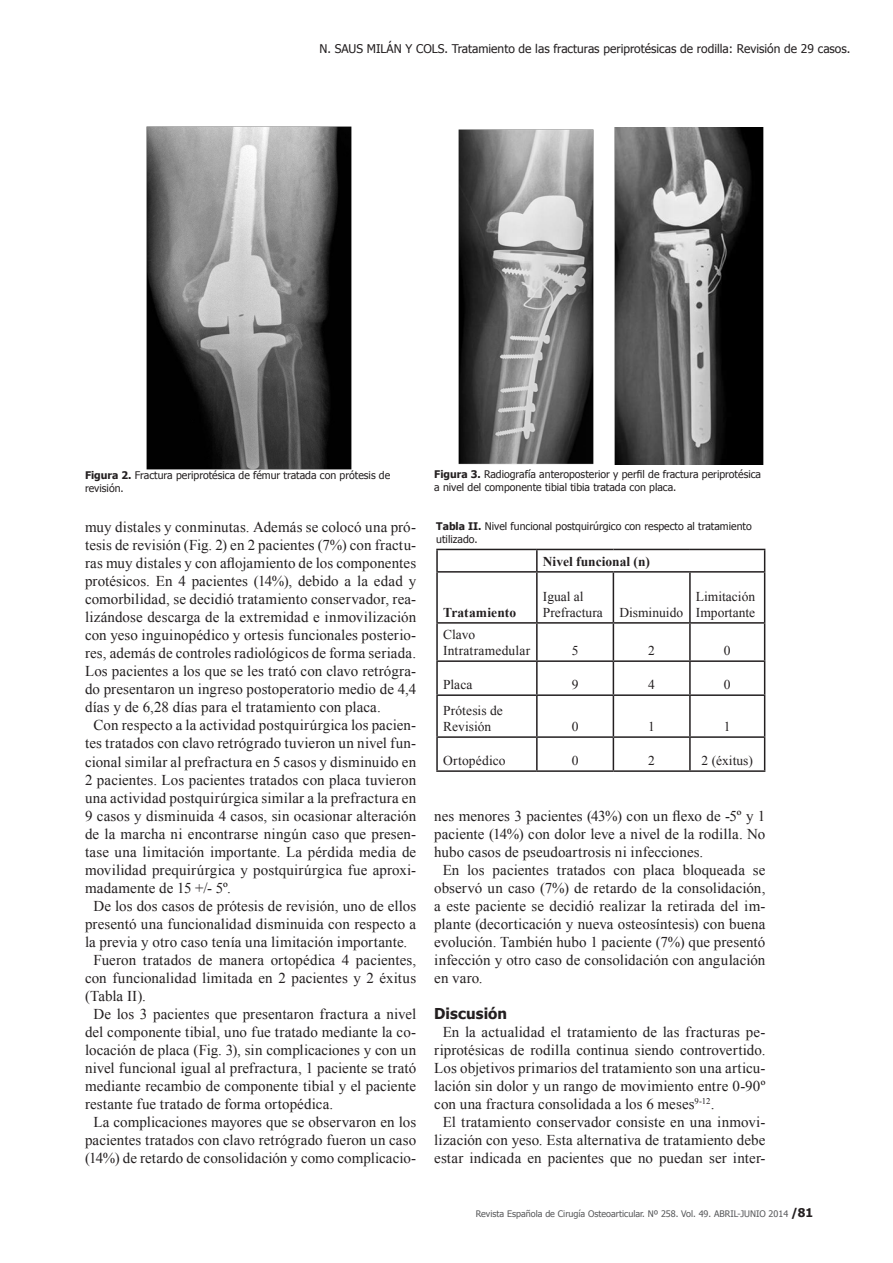
<style>
.page{position:relative;width:893px;height:1263px;background:#fff}
.page>*{position:absolute;margin:0;border:0;box-sizing:border-box;transform-origin:0 0}
.t1{font:15px/18px "Times New Roman";letter-spacing:.005em;color:#231f20;text-align:justify}
.t2{font:700 15px "Tahoma";letter-spacing:.005em;color:#231f20}
.t3{font:13.5px/16.2px "Times New Roman";color:#231f20}
.t4{font:700 13.5px "Times New Roman";color:#231f20}
.t5{font:12px "Tahoma";color:#231f20}
.t6{font:10.5px/12.6px "Tahoma";color:#231f20}
.t7{font:9px "Tahoma";color:#57585a}
.s1{font-weight:700}
.s2{font-weight:700;font-size:12px;color:#231f20}
</style>
<div class="page">
<img style="left:146px;top:127px;width:205px;height:342px">
<img style="left:458px;top:129px;width:135px;height:336px">
<img style="left:614px;top:128px;width:149px;height:337px">
<hr style="left:436px;top:549px;width:101px;height:1px;background:#231f20">
<hr style="left:436px;top:550px;width:2px;height:21px;background:#231f20">
<hr style="left:537px;top:549px;width:76px;height:1px;background:#231f20">
<hr style="left:536px;top:550px;width:2px;height:21px;background:#231f20">
<hr style="left:613px;top:549px;width:77px;height:1px;background:#231f20">
<hr style="left:690px;top:549px;width:75px;height:1px;background:#231f20">
<svg style="left:764px;top:550px;width:1px;height:21px"></svg>
<hr style="left:436px;top:571px;width:101px;height:2px;background:#231f20">
<hr style="left:436px;top:573px;width:2px;height:49px;background:#231f20">
<hr style="left:537px;top:571px;width:76px;height:2px;background:#231f20">
<hr style="left:536px;top:573px;width:2px;height:49px;background:#231f20">
<hr style="left:613px;top:571px;width:77px;height:2px;background:#231f20">
<hr style="left:613px;top:573px;width:1px;height:49px;background:#231f20">
<hr style="left:690px;top:571px;width:75px;height:2px;background:#231f20">
<hr style="left:689px;top:573px;width:2px;height:49px;background:#231f20">
<hr style="left:764px;top:573px;width:1px;height:49px;background:#231f20">
<hr style="left:436px;top:622px;width:101px;height:2px;background:#231f20">
<hr style="left:436px;top:624px;width:2px;height:36px;background:#231f20">
<hr style="left:537px;top:622px;width:76px;height:2px;background:#231f20">
<hr style="left:536px;top:624px;width:2px;height:36px;background:#231f20">
<hr style="left:613px;top:622px;width:77px;height:2px;background:#231f20">
<hr style="left:613px;top:624px;width:1px;height:36px;background:#231f20">
<hr style="left:690px;top:622px;width:75px;height:2px;background:#231f20">
<hr style="left:689px;top:624px;width:2px;height:36px;background:#231f20">
<hr style="left:764px;top:624px;width:1px;height:36px;background:#231f20">
<hr style="left:436px;top:660px;width:101px;height:2px;background:#231f20">
<hr style="left:436px;top:662px;width:2px;height:32px;background:#231f20">
<hr style="left:537px;top:660px;width:76px;height:2px;background:#231f20">
<hr style="left:536px;top:662px;width:2px;height:32px;background:#231f20">
<hr style="left:613px;top:660px;width:77px;height:2px;background:#231f20">
<hr style="left:613px;top:662px;width:1px;height:32px;background:#231f20">
<hr style="left:690px;top:660px;width:75px;height:2px;background:#231f20">
<hr style="left:689px;top:662px;width:2px;height:32px;background:#231f20">
<hr style="left:764px;top:662px;width:1px;height:32px;background:#231f20">
<hr style="left:436px;top:694px;width:101px;height:2px;background:#231f20">
<hr style="left:436px;top:696px;width:2px;height:40px;background:#231f20">
<hr style="left:537px;top:694px;width:76px;height:2px;background:#231f20">
<hr style="left:536px;top:696px;width:2px;height:40px;background:#231f20">
<hr style="left:613px;top:694px;width:77px;height:2px;background:#231f20">
<hr style="left:613px;top:696px;width:1px;height:40px;background:#231f20">
<hr style="left:690px;top:694px;width:75px;height:2px;background:#231f20">
<hr style="left:689px;top:696px;width:2px;height:40px;background:#231f20">
<hr style="left:764px;top:696px;width:1px;height:40px;background:#231f20">
<hr style="left:436px;top:736px;width:101px;height:2px;background:#231f20">
<hr style="left:436px;top:738px;width:2px;height:32px;background:#231f20">
<hr style="left:537px;top:736px;width:76px;height:2px;background:#231f20">
<hr style="left:536px;top:738px;width:2px;height:32px;background:#231f20">
<hr style="left:613px;top:736px;width:77px;height:2px;background:#231f20">
<hr style="left:613px;top:738px;width:1px;height:32px;background:#231f20">
<hr style="left:690px;top:736px;width:75px;height:2px;background:#231f20">
<hr style="left:689px;top:738px;width:2px;height:32px;background:#231f20">
<hr style="left:764px;top:738px;width:1px;height:32px;background:#231f20">
<hr style="left:436px;top:770px;width:101px;height:2px;background:#231f20">
<hr style="left:537px;top:770px;width:76px;height:2px;background:#231f20">
<hr style="left:613px;top:770px;width:77px;height:2px;background:#231f20">
<hr style="left:690px;top:770px;width:75px;height:2px;background:#231f20">
<p class="t5" style="left:319px;top:41px;width:532px">N. SAUS MILÁN Y COLS. Tratamiento de las fracturas periprotésicas de rodilla: Revisión de 29 casos.</p>
<p class="t6" style="left:85px;top:469px;width:307px"><span class="s1">Figura 2.</span> Fractura periprotésica de fémur tratada con prótesis de revisión.</p>
<p class="t1" style="left:85px;top:518px;width:333px">muy distales y conminutas. Además se colocó una pró&shy;tesis de revisión (Fig. 2) en 2 pacientes (7%) con fractu&shy;ras muy distales y con aflojamiento de los componentes protésicos. En 4 pacientes (14%), debido a la edad y comorbilidad, se decidió tratamiento conservador, rea&shy;lizándose descarga de la extremidad e inmovilización con yeso inguinopédico y ortesis funcionales posterio&shy;res, además de controles radiológicos de forma seriada.<br>Los pacientes a los que se les trató con clavo retrógra&shy;do presentaron un ingreso postoperatorio medio de 4,4 días y de 6,28 días para el tratamiento con placa.</p>
<p class="t1" style="left:85px;top:716px;width:333px;text-indent:9px">Con respecto a la actividad postquirúrgica los pacien&shy;tes tratados con clavo retrógrado tuvieron un nivel fun&shy;cional similar al prefractura en 5 casos y disminuido en 2 pacientes. Los pacientes tratados con placa tuvieron una actividad postquirúrgica similar a la prefractura en 9 casos y disminuida 4 casos, sin ocasionar alteración de la marcha ni encontrarse ningún caso que presen&shy;tase una limitación importante. La pérdida media de movilidad prequirúrgica y postquirúrgica fue aproxi&shy;madamente de 15 +/- 5º.</p>
<p class="t1" style="left:85px;top:896px;width:333px;text-align:center">De los dos casos de prótesis de revisión, uno de ellos presentó una funcionalidad disminuida con respecto a la previa y otro caso tenía una limitación importante.</p>
<p class="t1" style="left:85px;top:950px;width:333px;text-indent:9px">Fueron tratados de manera ortopédica 4 pacientes, con funcionalidad limitada en 2 pacientes y 2 éxitus (Tabla II).</p>
<p class="t1" style="left:85px;top:1004px;width:333px;text-indent:9px">De los 3 pacientes que presentaron fractura a nivel del componente tibial, uno fue tratado mediante la co&shy;locación de placa (Fig. 3), sin complicaciones y con un nivel funcional igual al prefractura, 1 paciente se trató mediante recambio de componente tibial y el paciente restante fue tratado de forma ortopédica.</p>
<p class="t1" style="left:85px;top:1112px;width:333px;text-align:center">La complicaciones mayores que se observaron en los pacientes tratados con clavo retrógrado fueron un caso (14%) de retardo de consolidación y como complicacio-</p>
<p class="t6" style="left:434px;top:467px;width:328px"><span class="s1">Figura 3.</span> Radiografía anteroposterior y perfil de fractura periprotésica a nivel del componente tibial tibia tratada con placa.</p>
<p class="t6" style="left:436px;top:519px;width:317px"><span class="s1">Tabla II.</span> Nivel funcional postquirúrgico con respecto al tratamiento utilizado.</p>
<p class="t4" style="left:543px;top:552px;width:109px">Nivel funcional (n)</p>
<p class="t4" style="left:443px;top:603px;width:75px">Tratamiento</p>
<p class="t3" style="left:543px;top:588px;width:61px">Igual al<br>Prefractura</p>
<p class="t3" style="left:696px;top:588px;width:61px">Limitación<br>Importante</p>
<p class="t3" style="left:619px;top:604px;width:65px">Disminuido</p>
<p class="t3" style="left:443px;top:626px;width:89px">Clavo<br>Intratramedular</p>
<p class="t3" style="left:572px;top:642px;width:8px">5</p>
<p class="t3" style="left:648px;top:642px;width:8px">2</p>
<p class="t3" style="left:724px;top:642px;width:8px">0</p>
<p class="t3" style="left:443px;top:676px;width:31px">Placa</p>
<p class="t3" style="left:572px;top:676px;width:8px">9</p>
<p class="t3" style="left:648px;top:676px;width:8px">4</p>
<p class="t3" style="left:724px;top:676px;width:8px">0</p>
<p class="t3" style="left:443px;top:702px;width:61px">Prótesis de<br>Revisión</p>
<p class="t3" style="left:572px;top:718px;width:8px">0</p>
<p class="t3" style="left:648px;top:718px;width:8px">1</p>
<p class="t3" style="left:724px;top:718px;width:8px">1</p>
<p class="t3" style="left:443px;top:752px;width:64px">Ortopédico</p>
<p class="t3" style="left:572px;top:752px;width:8px">0</p>
<p class="t3" style="left:648px;top:752px;width:8px">2</p>
<p class="t3" style="left:702px;top:752px;width:53px">2 (éxitus)</p>
<p class="t1" style="left:434px;top:806px;width:333px">nes menores 3 pacientes (43%) con un flexo de -5º y 1 paciente (14%) con dolor leve a nivel de la rodilla. No hubo casos de pseudoartrosis ni infecciones.</p>
<p class="t1" style="left:434px;top:860px;width:333px;text-indent:9px">En los pacientes tratados con placa bloqueada se observó un caso (7%) de retardo de la consolidación, a este paciente se decidió realizar la retirada del im&shy;plante (decorticación y nueva osteosíntesis) con buena evolución. También hubo 1 paciente (7%) que presentó infección y otro caso de consolidación con angulación en varo.</p>
<p class="t2" style="left:434px;top:1002px;width:74px">Discusión</p>
<p class="t1" style="left:434px;top:1022px;width:333px;text-indent:9px">En la actualidad el tratamiento de las fracturas pe&shy;riprotésicas de rodilla continua siendo controvertido.<br>Los objetivos primarios del tratamiento son una articu&shy;lación sin dolor y un rango de movimiento entre 0-90º con una fractura consolidada a los 6 meses<sup>9-12</sup>.</p>
<p class="t1" style="left:434px;top:1112px;width:333px;text-align:center">El tratamiento conservador consiste en una inmovi&shy;lización con yeso. Esta alternativa de tratamiento debe estar indicada en pacientes que no puedan ser inter-</p>
<p class="t7" style="left:476px;top:1207px;width:339px">Revista Española de Cirugía Osteoarticular. Nº 258. Vol. 49. ABRIL-JUNIO 2014 <span class="s2">/81</span></p>
</div>
